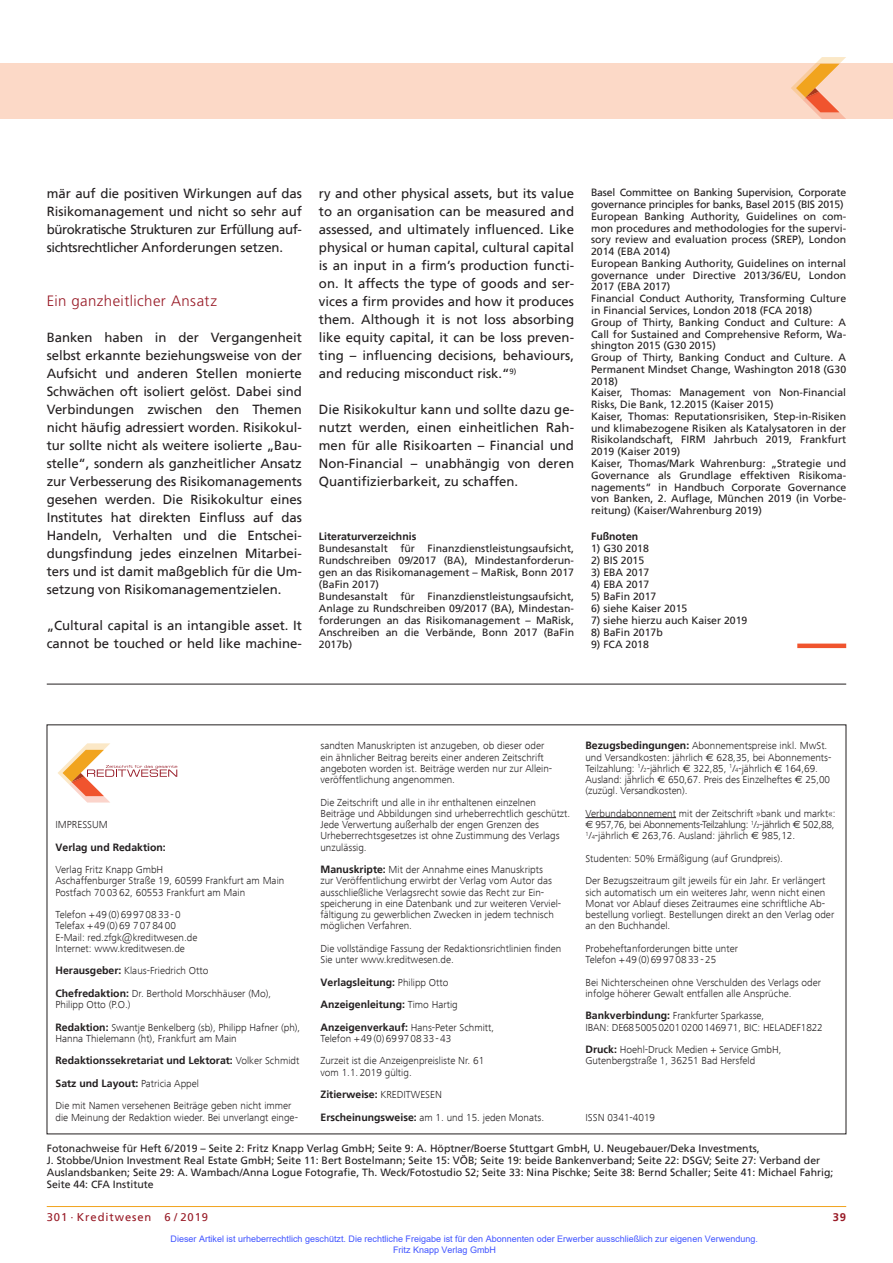
<style>
.page{position:relative;width:893px;height:1263px;background:#fff}
.page>*{position:absolute;margin:0;border:0;box-sizing:border-box;transform-origin:0 0}
.t1{font:300 15px "Frutiger";letter-spacing:.025em;color:#981a26}
.t2{font:13.2px/18px "Frutiger";color:#231f20;text-align:justify}
.t3{font:11.25px "Frutiger";letter-spacing:.08em;color:#981a26}
.t4{font:700 11.25px "Frutiger";color:#981a26}
.t5{font:300 10.5px/11.2px "Frutiger Next Com";color:#231f20}
.t6{font:10.5px/11.7px "Frutiger";color:#231f20}
.t7{font:700 10.5px/22.5px "Frutiger";color:#231f20}
.t8{font:9px/10.8px "Arial";color:#4054ff}
.s1{font-family:"Frutiger";font-weight:700}
.s2{font-family:"Euro Sans";font-weight:400}
.s3{font-size:6.15px}
.s4{font-family:"Frutiger Next Com";font-weight:300}
</style>
<div class="page">
<hr style="left:47px;top:1206px;width:799px;height:1px;background:#f1a31e">
<div style="left:0;top:64px;width:893px;height:55px;background:#fcd9c7"></div>
<svg style="left:791px;top:57px;width:55px;height:62px"></svg>
<div style="left:797px;top:643px;width:49px;height:5px;background:#f0542e"></div>
<svg style="left:58px;top:743px;width:119px;height:59px"></svg>
<hr style="left:585px;top:817px;width:91px;height:1px;background:#231f20">
<hr style="left:47px;top:684px;width:799px;height:1px;background:#231f20">
<p class="t2" style="left:47px;top:185px;width:257px">mär auf die positiven Wirkungen auf das Risikomanagement und nicht so sehr auf bürokratische Strukturen zur Erfüllung auf&shy;sichtsrechtlicher Anforderungen setzen.</p>
<h1 class="t1" style="left:47px;top:292px;width:172px">Ein ganzheitlicher Ansatz</h1>
<p class="t2" style="left:47px;top:329px;width:257px">Banken haben in der Vergangenheit selbst erkannte beziehungsweise von der Aufsicht und anderen Stellen monierte Schwächen oft isoliert gelöst. Dabei sind Verbindungen zwischen den Themen nicht häufig adressiert worden. Risikokul&shy;tur sollte nicht als weitere isolierte „Bau&shy;stelle“, sondern als ganzheitlicher Ansatz zur Verbesserung des Risikomanagements gesehen werden. Die Risikokultur eines Institutes hat direkten Einfluss auf das Handeln, Verhalten und die Entschei&shy;dungsfindung jedes einzelnen Mitarbei&shy;ters und ist damit maßgeblich für die Um&shy;setzung von Risikomanagementzielen.</p>
<p class="t2" style="left:47px;top:617px;width:257px">„Cultural capital is an intangible asset. It cannot be touched or held like machine-</p>
<p class="t2" style="left:319px;top:185px;width:257px">ry and other physical assets, but its value to an organisation can be measured and assessed, and ultimately influenced. Like physical or human capital, cultural capital is an input in a firm’s production functi&shy;on. It affects the type of goods and ser&shy;vices a firm provides and how it produces them. Although it is not loss absorbing like equity capital, it can be loss preven&shy;ting – influencing decisions, behaviours, and reducing misconduct risk.“<sup>9)</sup></p>
<p class="t2" style="left:319px;top:401px;width:257px">Die Risikokultur kann und sollte dazu ge&shy;nutzt werden, einen einheitlichen Rah&shy;men für alle Risikoarten – Financial und Non-Financial – unabhängig von deren Quantifizierbarkeit, zu schaffen.</p>
<p class="t7" style="left:319px;top:525px;width:99px">Literaturverzeichnis</p>
<p class="t6" style="left:319px;top:543px;width:257px">Bundesanstalt für Finanzdienstleistungsaufsicht, Rundschreiben 09/2017 (BA), Mindestanforderun&shy;gen an das Risikomanagement – MaRisk, Bonn 2017 (BaFin 2017)<br>Bundesanstalt für Finanzdienstleistungsaufsicht, Anlage zu Rundschreiben 09/2017 (BA), Mindestan&shy;forderungen an das Risikomanagement – MaRisk, Anschreiben an die Verbände, Bonn 2017 (BaFin 2017b)</p>
<p class="t6" style="left:591px;top:187px;width:257px">Basel Committee on Banking Supervision, Corporate governance principles for banks, Basel 2015 (BIS 2015)<br>European Banking Authority, Guidelines on com&shy;mon procedures and methodologies for the supervi&shy;sory review and evaluation process (SREP), London 2014 (EBA 2014)<br>European Banking Authority, Guidelines on internal governance under Directive 2013/36/EU, London 2017 (EBA 2017)<br>Financial Conduct Authority, Transforming Culture in Financial Services, London 2018 (FCA 2018)<br>Group of Thirty, Banking Conduct and Culture: A Call for Sustained and Comprehensive Reform, Wa&shy;shington 2015 (G30 2015)<br>Group of Thirty, Banking Conduct and Culture. A Permanent Mindset Change, Washington 2018 (G30<br>2018)<br>Kaiser, Thomas: Management von Non-Financial Risks, Die Bank, 12.2015 (Kaiser 2015)<br>Kaiser, Thomas: Reputationsrisiken, Step-in-Risiken und klimabezogene Risiken als Katalysatoren in der Risikolandschaft, FIRM Jahrbuch 2019, Frankfurt 2019 (Kaiser 2019)<br>Kaiser, Thomas/Mark Wahrenburg: „Strategie und Governance als Grundlage effektiven Risikoma&shy;nagements“ in Handbuch Corporate Governance von Banken, 2. Auflage, München 2019 (in Vorbe&shy;reitung) (Kaiser/Wahrenburg 2019)</p>
<p class="t7" style="left:591px;top:526px;width:49px">Fußnoten</p>
<p class="t6" style="left:591px;top:543px;width:59px">1) G30 2018</p>
<p class="t6" style="left:591px;top:555px;width:55px">2) BIS 2015</p>
<p class="t6" style="left:591px;top:567px;width:60px">3) EBA 2017</p>
<p class="t6" style="left:591px;top:579px;width:60px">4) EBA 2017</p>
<p class="t6" style="left:591px;top:591px;width:67px">5) BaFin 2017</p>
<p class="t6" style="left:591px;top:603px;width:98px">6) siehe Kaiser 2015</p>
<p class="t6" style="left:591px;top:615px;width:158px">7) siehe hierzu auch Kaiser 2019</p>
<p class="t6" style="left:591px;top:627px;width:73px">8) BaFin 2017b</p>
<p class="t6" style="left:591px;top:639px;width:59px">9) FCA 2018</p>
<p class="t5" style="left:585px;top:740px;width:247px"><span class="s1">Bezugsbedingungen:</span> Abonnementspreise inkl. MwSt. und Versandkosten: jährlich <span class="s2">R</span> 628,35, bei Abonnements-Teilzahlung: <sup>1</sup>/<span class="s3">2</span>-jährlich <span class="s2">R</span> 322,85, <sup>1</sup>/<span class="s3">4</span>-jährlich <span class="s2">R</span> 164,69.<br>Ausland: jährlich <span class="s2">R</span> 650,67. Preis des Einzelheftes <span class="s2">R</span> 25,00 (zuzügl. Versandkosten).</p>
<p class="t5" style="left:585px;top:808px;width:252px;text-align:justify">Verbundabonnement mit der Zeitschrift »bank und markt«:<br><span class="s2">R</span> 957,76, bei Abonnements-Teilzahlung: <sup>1</sup>/<span class="s3">2</span>-jährlich <span class="s2">R</span> 502,88, <sup>1</sup>/<span class="s3">4</span>-jährlich <span class="s2">R</span> 263,76. Ausland: jährlich <span class="s2">R</span> 985,12.</p>
<p class="t5" style="left:585px;top:847px;width:241px;line-height:22.5px">Studenten: 50% Ermäßigung (auf Grundpreis).<br>Der Bezugszeitraum gilt jeweils für ein Jahr. Er verlängert</p>
<p class="t5" style="left:585px;top:886px;width:250px">sich automatisch um ein weiteres Jahr, wenn nicht einen Monat vor Ablauf dieses Zeitraumes eine schriftliche Ab&shy;bestellung vorliegt. Bestellungen direkt an den Verlag oder an den Buchhandel.</p>
<p class="t5" style="left:585px;top:943px;width:154px">Probeheftanforderungen bitte unter<br>Telefon +49(0)69970833-25</p>
<p class="t5" style="left:585px;top:976px;width:237px">Bei Nichterscheinen ohne Verschulden des Verlags oder infolge höherer Gewalt entfallen alle Ansprüche.</p>
<p class="t5" style="left:585px;top:1010px;width:239px"><span class="s1">Bankverbindung:</span> Frankfurter Sparkasse,<br>IBAN: DE68500502010200146971, BIC: HELADEF1822</p>
<p class="t5" style="left:585px;top:1044px;width:198px"><span class="s1">Druck:</span> Hoehl-Druck Medien + Service GmbH,<br>Gutenbergstraße 1, 36251 Bad Hersfeld</p>
<p class="t5" style="left:320px;top:740px;width:233px">sandten Manuskripten ist anzugeben, ob dieser oder ein ähnlicher Beitrag bereits einer anderen Zeitschrift angeboten worden ist. Beiträge werden nur zur Allein&shy;veröffentlichung angenommen.</p>
<p class="t5" style="left:320px;top:796px;width:251px">Die Zeitschrift und alle in ihr enthaltenen einzelnen Beiträge und Abbildungen sind urheberrechtlich geschützt.<br>Jede Verwertung außerhalb der engen Grenzen des Urheberrechtsgesetzes ist ohne Zustimmung des Verlags unzulässig.</p>
<p class="t5" style="left:320px;top:864px;width:242px"><span class="s1">Manuskripte:</span> Mit der Annahme eines Manuskripts<br>zur Veröffentlichung erwirbt der Verlag vom Autor das ausschließliche Verlagsrecht sowie das Recht zur Ein&shy;speicherung in eine Datenbank und zur weiteren Verviel&shy;fältigung zu gewerblichen Zwecken in jedem technisch möglichen Verfahren.</p>
<p class="t5" style="left:320px;top:943px;width:242px">Die vollständige Fassung der Redaktionsrichtlinien finden<br>Sie unter www.kreditwesen.de.</p>
<p class="t7" style="left:320px;top:971px;width:139px">Verlagsleitung: <span class="s4">Philipp Otto<br></span>Anzeigenleitung: <span class="s4">Timo Hartig</span></p>
<p class="t5" style="left:320px;top:1021px;width:175px"><span class="s1">Anzeigenverkauf:</span> Hans-Peter Schmitt,<br>Telefon +49(0)69970833-43</p>
<p class="t5" style="left:320px;top:1055px;width:165px">Zurzeit ist die Anzeigenpreisliste Nr. 61 vom 1.1.2019 gültig.</p>
<p class="t7" style="left:320px;top:1084px;width:123px">Zitierweise: <span class="s4">KREDITWESEN</span></p>
<p class="t5" style="left:320px;top:1111px;width:225px"><span class="s1">Erscheinungsweise:</span> am 1. und 15. jeden Monats.</p>
<p class="t5" style="left:55px;top:819px;width:54px">IMPRESSUM</p>
<p class="t7" style="left:55px;top:836px;width:112px">Verlag und Redaktion:</p>
<p class="t5" style="left:55px;top:864px;width:230px">Verlag Fritz Knapp GmbH<br>Aschaffenburger Straße 19, 60599 Frankfurt am Main<br>Postfach 700362, 60553 Frankfurt am Main</p>
<p class="t5" style="left:55px;top:909px;width:143px">Telefon +49(0)69970833-0<br>Telefax +49(0)69 7078400<br>E-Mail: red.zfgk@kreditwesen.de<br>Internet: www.kreditwesen.de</p>
<p class="t5" style="left:55px;top:959px;width:217px;line-height:22.5px"><span class="s1">Herausgeber:</span> Klaus-Friedrich Otto<br><span class="s1">Chefredaktion:</span> Dr. Berthold Morschhäuser (Mo),</p>
<p class="t5" style="left:55px;top:993px;width:246px;line-height:22.5px">Philipp Otto (P.O.)<br><span class="s1">Redaktion:</span> Swantje Benkelberg (sb), Philipp Hafner (ph),</p>
<p class="t5" style="left:55px;top:1033px;width:183px">Hanna Thielemann (ht), Frankfurt am Main</p>
<p class="t7" style="left:55px;top:1050px;width:245px">Redaktionssekretariat und Lektorat: <span class="s4">Volker Schmidt<br></span>Satz und Layout: <span class="s4">Patricia Appel</span></p>
<p class="t5" style="left:55px;top:1100px;width:244px">Die mit Namen versehenen Beiträge geben nicht immer die Meinung der Redaktion wieder. Bei unverlangt einge-</p>
<p class="t5" style="left:585px;top:1111px;width:71px">ISSN 0341-4019</p>
<p class="t6" style="left:47px;top:1143px;width:788px">Fotonachweise für Heft 6/2019 – Seite 2: Fritz Knapp Verlag GmbH; Seite 9: A. Höptner/Boerse Stuttgart GmbH, U. Neugebauer/Deka Investments,<br>J. Stobbe/Union Investment Real Estate GmbH; Seite 11: Bert Bostelmann; Seite 15: VÖB; Seite 19: beide Bankenverband; Seite 22: DSGV; Seite 27: Verband der Auslandsbanken; Seite 29: A. Wambach/Anna Logue Fotografie, Th. Weck/Fotostudio S2; Seite 33: Nina Pischke; Seite 38: Bernd Schaller; Seite 41: Michael Fahrig; Seite 44: CFA Institute</p>
<p class="t3" style="left:47px;top:1211px;width:163px">301 · Kreditwesen 6 / 2019</p>
<p class="t4" style="left:833px;top:1211px;width:15px">39</p>
<p class="t8" style="left:393px;top:1233px;width:366px;text-indent:-223px">Dieser Artikel ist urheberrechtlich geschützt. Die rechtliche Freigabe ist für den Abonnenten oder Erwerber ausschließlich zur eigenen Verwendung.<br>Fritz Knapp Verlag GmbH</p>
</div>
